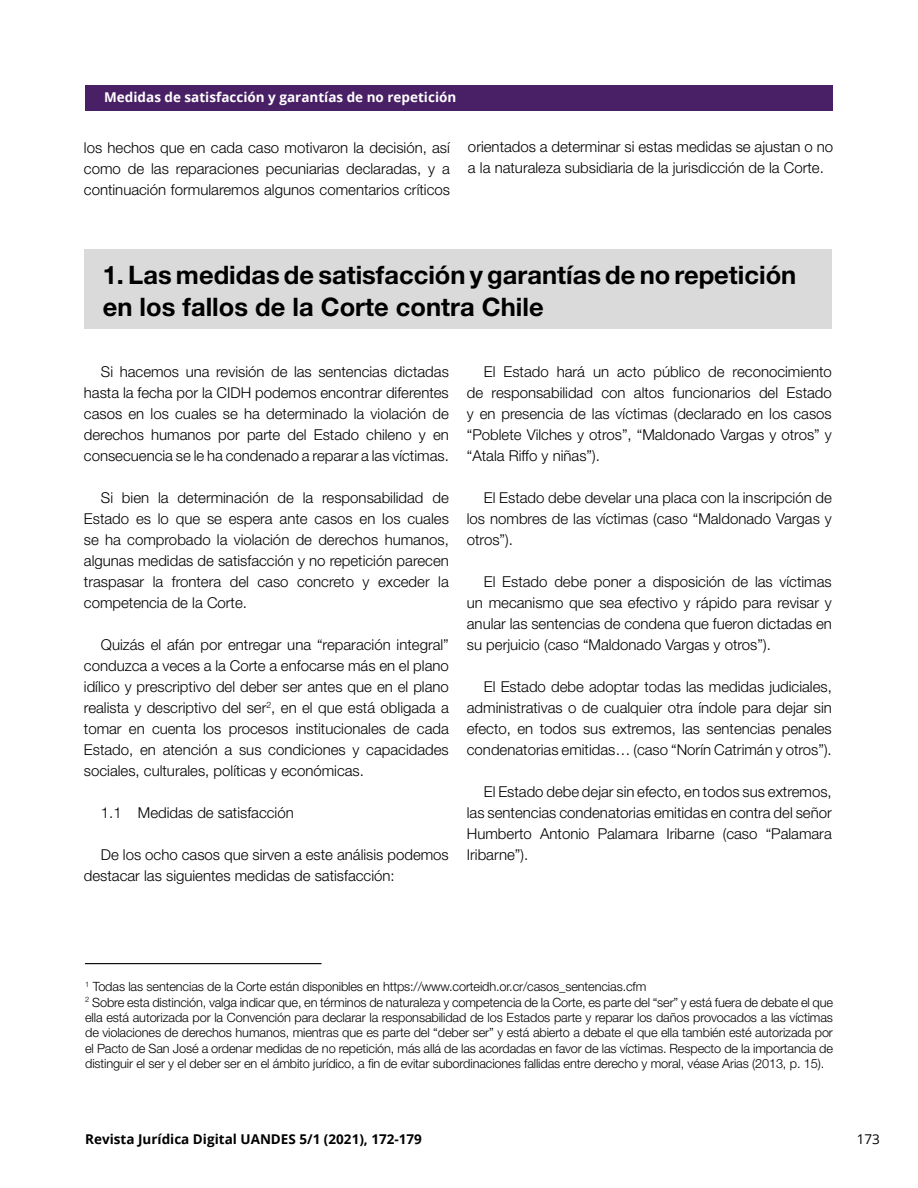
<style>
.page{position:relative;width:918px;height:1188px;background:#fff}
.page>*{position:absolute;margin:0;border:0;box-sizing:border-box;transform-origin:0 0}
.t1{font:700 25.5px/32.2px "Helvetica Neue LT Std";color:#000}
.t2{font:300 15px/21px "Helvetica Neue LT Std";color:#000;text-align:justify}
.t3{font:700 13.5px "Open Sans";color:#000}
.t4{font:700 13.5px "Open Sans";color:#fff}
.t5{font:13.5px "Open Sans";color:#000}
.t6{font:300 12.75px/15.3px "Helvetica Neue LT Std";letter-spacing:-.01em;color:#000}
</style>
<div class="page">
<div style="left:85px;top:85px;width:748px;height:26px;background:#492065"></div>
<div style="left:85px;top:250px;width:747px;height:79px;background:#dadada"></div>
<hr style="left:85px;top:963px;width:237px;height:1px;background:#000">
<p class="t4" style="left:104px;top:88px;width:354px">Medidas de satisfacción y garantías de no repetición</p>
<p class="t2" style="left:84px;top:136px;width:368px">los hechos que en cada caso motivaron la decisión, así como de las reparaciones pecuniarias declaradas, y a continuación formularemos algunos comentarios críticos</p>
<p class="t2" style="left:468px;top:136px;width:367px">orientados a determinar si estas medidas se ajustan o no a la naturaleza subsidiaria de la jurisdicción de la Corte.</p>
<h1 class="t1" style="left:103px;top:258px;width:695px">1. Las medidas de satisfacción y garantías de no repetición en los fallos de la Corte contra Chile</h1>
<p class="t2" style="left:84px;top:361px;width:366px;text-indent:17px">Si hacemos una revisión de las sentencias dictadas hasta la fecha por la CIDH podemos encontrar diferentes casos en los cuales se ha determinado la violación de derechos humanos por parte del Estado chileno y en consecuencia se le ha condenado a reparar a las víctimas.</p>
<p class="t2" style="left:84px;top:487px;width:366px;text-indent:17px">Si bien la determinación de la responsabilidad de Estado es lo que se espera ante casos en los cuales se ha comprobado la violación de derechos humanos, algunas medidas de satisfacción y no repetición parecen traspasar la frontera del caso concreto y exceder la competencia de la Corte.</p>
<p class="t2" style="left:84px;top:634px;width:366px;text-indent:17px">Quizás el afán por entregar una “reparación integral” conduzca a veces a la Corte a enfocarse más en el plano idílico y prescriptivo del deber ser antes que en el plano realista y descriptivo del ser<sup>2</sup>, en el que está obligada a tomar en cuenta los procesos institucionales de cada Estado, en atención a sus condiciones y capacidades sociales, culturales, políticas y económicas.</p>
<p class="t2" style="left:101px;top:802px;width:194px">1.1 Medidas de satisfacción</p>
<p class="t2" style="left:84px;top:844px;width:366px;text-indent:17px">De los ocho casos que sirven a este análisis podemos destacar las siguientes medidas de satisfacción:</p>
<p class="t2" style="left:467px;top:361px;width:366px;text-indent:17px">El Estado hará un acto público de reconocimiento de responsabilidad con altos funcionarios del Estado y en presencia de las víctimas (declarado en los casos “Poblete Vilches y otros”, “Maldonado Vargas y otros” y “Atala Riffo y niñas”).</p>
<p class="t2" style="left:467px;top:487px;width:366px;text-indent:17px">El Estado debe develar una placa con la inscripción de los nombres de las víctimas (caso “Maldonado Vargas y otros”).</p>
<p class="t2" style="left:467px;top:571px;width:367px;text-indent:17px">El Estado debe poner a disposición de las víctimas un mecanismo que sea efectivo y rápido para revisar y anular las sentencias de condena que fueron dictadas en su perjuicio (caso “Maldonado Vargas y otros”).</p>
<p class="t2" style="left:467px;top:676px;width:366px;text-indent:17px">El Estado debe adoptar todas las medidas judiciales, administrativas o de cualquier otra índole para dejar sin efecto, en todos sus extremos, las sentencias penales condenatorias emitidas… (caso “Norín Catrimán y otros”).</p>
<p class="t2" style="left:467px;top:781px;width:366px;text-indent:17px">El Estado debe dejar sin efecto, en todos sus extremos, las sentencias condenatorias emitidas en contra del señor Humberto Antonio Palamara Iribarne (caso “Palamara Iribarne”).</p>
<p class="t6" style="left:85px;top:979px;width:749px"><sup>1</sup> Todas las sentencias de la Corte están disponibles en https://www.corteidh.or.cr/casos_sentencias.cfm<br><sup>2</sup> Sobre esta distinción, valga indicar que, en términos de naturaleza y competencia de la Corte, es parte del “ser” y está fuera de debate el que ella está autorizada por la Convención para declarar la responsabilidad de los Estados parte y reparar los daños provocados a las víctimas de violaciones de derechos humanos, mientras que es parte del “deber ser” y está abierto a debate el que ella también esté autorizada por el Pacto de San José a ordenar medidas de no repetición, más allá de las acordadas en favor de las víctimas. Respecto de la importancia de distinguir el ser y el deber ser en el ámbito jurídico, a fin de evitar subordinaciones fallidas entre derecho y moral, véase Arias (2013, p. 15).</p>
<p class="t3" style="left:85px;top:1130px;width:338px">Revista Jurídica Digital UANDES 5/1 (2021), 172-179</p>
<p class="t5" style="left:857px;top:1130px;width:25px">173</p>
</div>
